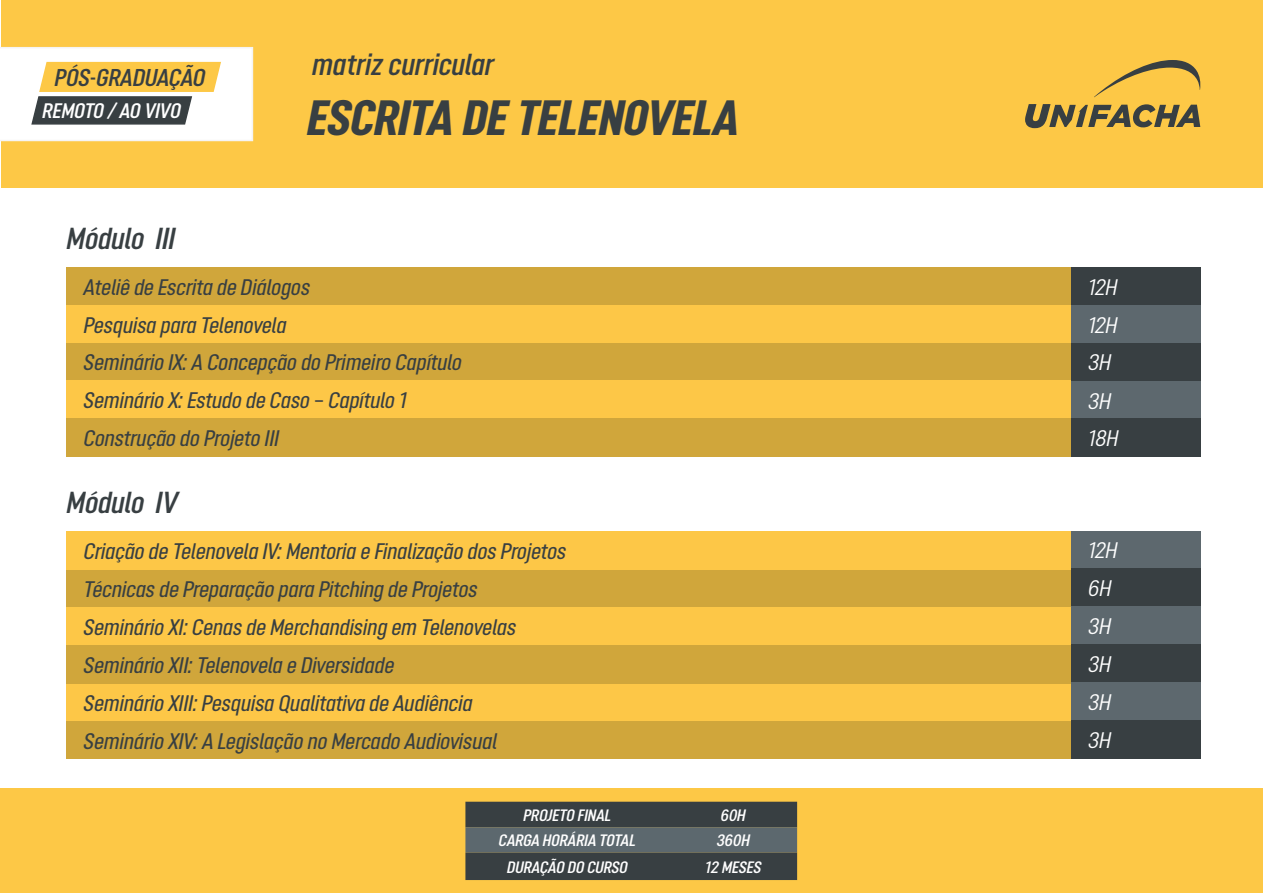
<style>
.page{position:relative;width:1263px;height:893px;background:#fff}
.page>*{position:absolute;margin:0;border:0;box-sizing:border-box;transform-origin:0 0}
.t1{font:italic 800 49.5px "Opinion Pro Condensed";color:#383f42}
.t2{font:italic 600 30.45px "Opinion Pro Condensed";color:#383f42}
.t3{font:italic 600 24.3px "Opinion Pro Condensed";color:#383f42}
.t4{font:italic 500 22.5px/38px "Opinion Pro Condensed";color:#383f42}
.t5{font:italic 22.5px/38px "Opinion Pro Condensed";letter-spacing:-.005em;color:#fff}
.t6{font:italic 600 21px "Opinion Pro Condensed";color:#fff}
.t7{font:italic 600 16.5px "Opinion Pro Condensed";color:#fff}
</style>
<div class="page">
<div style="left:67px;top:267px;width:1004px;height:38px;background:#d0a63b"></div>
<div style="left:67px;top:305px;width:1004px;height:39px;background:#fdc747"></div>
<div style="left:67px;top:532px;width:1004px;height:38px;background:#fdc747"></div>
<div style="left:67px;top:570px;width:1004px;height:37px;background:#d0a63b"></div>
<div style="left:67px;top:607px;width:1004px;height:38px;background:#fdc747"></div>
<div style="left:67px;top:645px;width:1004px;height:39px;background:#d0a63b"></div>
<div style="left:0;top:789px;width:1263px;height:104px;background:#fdc846"></div>
<svg style="left:465px;top:802px;width:332px;height:78px;background:#454d50"></svg>
<div style="left:1px;top:1px;width:1262px;height:187px;background:#fdc846"></div>
<svg style="left:1094px;top:60px;width:107px;height:37px"></svg>
<svg style="left:1025px;top:104px;width:175px;height:25px"></svg>
<svg style="left:0;top:47px;width:253px;height:94px"></svg>
<div style="left:1071px;top:267px;width:129px;height:38px;background:#383f42"></div>
<div style="left:1071px;top:305px;width:129px;height:39px;background:#5d686e"></div>
<div style="left:1071px;top:531px;width:129px;height:38px;background:#5d686e"></div>
<div style="left:1071px;top:568px;width:129px;height:39px;background:#383f42"></div>
<div style="left:1071px;top:607px;width:129px;height:38px;background:#5d686e"></div>
<div style="left:1071px;top:644px;width:129px;height:39px;background:#383f42"></div>
<div style="left:67px;top:684px;width:1004px;height:38px;background:#fdc747"></div>
<div style="left:1071px;top:683px;width:129px;height:38px;background:#5d686e"></div>
<div style="left:67px;top:721px;width:1004px;height:38px;background:#d0a63b"></div>
<div style="left:1071px;top:721px;width:129px;height:38px;background:#383f42"></div>
<div style="left:67px;top:343px;width:1004px;height:38px;background:#d0a63b"></div>
<div style="left:67px;top:380px;width:1004px;height:39px;background:#fdc747"></div>
<div style="left:67px;top:419px;width:1004px;height:38px;background:#d0a63b"></div>
<div style="left:1071px;top:343px;width:129px;height:38px;background:#383f42"></div>
<div style="left:1071px;top:381px;width:129px;height:38px;background:#5d686e"></div>
<div style="left:1071px;top:419px;width:129px;height:38px;background:#383f42"></div>
<p class="t3" style="left:55px;top:63px;width:152px">PÓS-GRADUAÇÃO</p>
<p class="t6" style="left:43px;top:98px;width:140px">REMOTO / AO VIVO</p>
<h2 class="t2" style="left:67px;top:221px;width:110px">Módulo III</h2>
<h2 class="t2" style="left:313px;top:47px;width:183px">matriz curricular</h2>
<h1 class="t1" style="left:308px;top:88px;width:433px">ESCRITA DE TELENOVELA</h1>
<p class="t4" style="left:84px;top:267px;width:228px;line-height:38.5px">Ateliê de Escrita de Diálogos<br>Pesquisa para Telenovela</p>
<p class="t5" style="left:1088px;top:267px;width:31px;line-height:38.5px">12H<br>12H</p>
<p class="t4" style="left:84px;top:343px;width:380px">Seminário IX: A Concepção do Primeiro Capítulo<br>Seminário X: Estudo de Caso – Capítulo 1<br>Construção do Projeto III</p>
<p class="t5" style="left:1088px;top:343px;width:32px">3H<br>3H<br>18H</p>
<h2 class="t2" style="left:67px;top:485px;width:112px">Módulo IV</h2>
<p class="t4" style="left:84px;top:532px;width:484px">Criação de Telenovela IV: Mentoria e Finalização dos Projetos Técnicas de Preparação para Pitching de Projetos<br>Seminário XI: Cenas de Merchandising em Telenovelas Seminário XII: Telenovela e Diversidade</p>
<p class="t5" style="left:1088px;top:531px;width:31px">12H<br>6H<br>3H<br>3H</p>
<p class="t4" style="left:84px;top:684px;width:390px">Seminário XIII: Pesquisa Qualitativa de Audiência</p>
<p class="t5" style="left:1088px;top:683px;width:25px">3H</p>
<p class="t4" style="left:84px;top:722px;width:415px">Seminário XIV: A Legislação no Mercado Audiovisual</p>
<p class="t5" style="left:1088px;top:721px;width:25px">3H</p>
<p class="t7" style="left:523px;top:805px;width:90px">PROJETO FINAL</p>
<p class="t7" style="left:721px;top:805px;width:27px">60H</p>
<p class="t7" style="left:499px;top:831px;width:139px">CARGA HORÁRIA TOTAL</p>
<p class="t7" style="left:717px;top:831px;width:35px">360H</p>
<p class="t7" style="left:507px;top:857px;width:122px">DURAÇÃO DO CURSO</p>
<p class="t7" style="left:705px;top:857px;width:58px">12 MESES</p>
</div>
